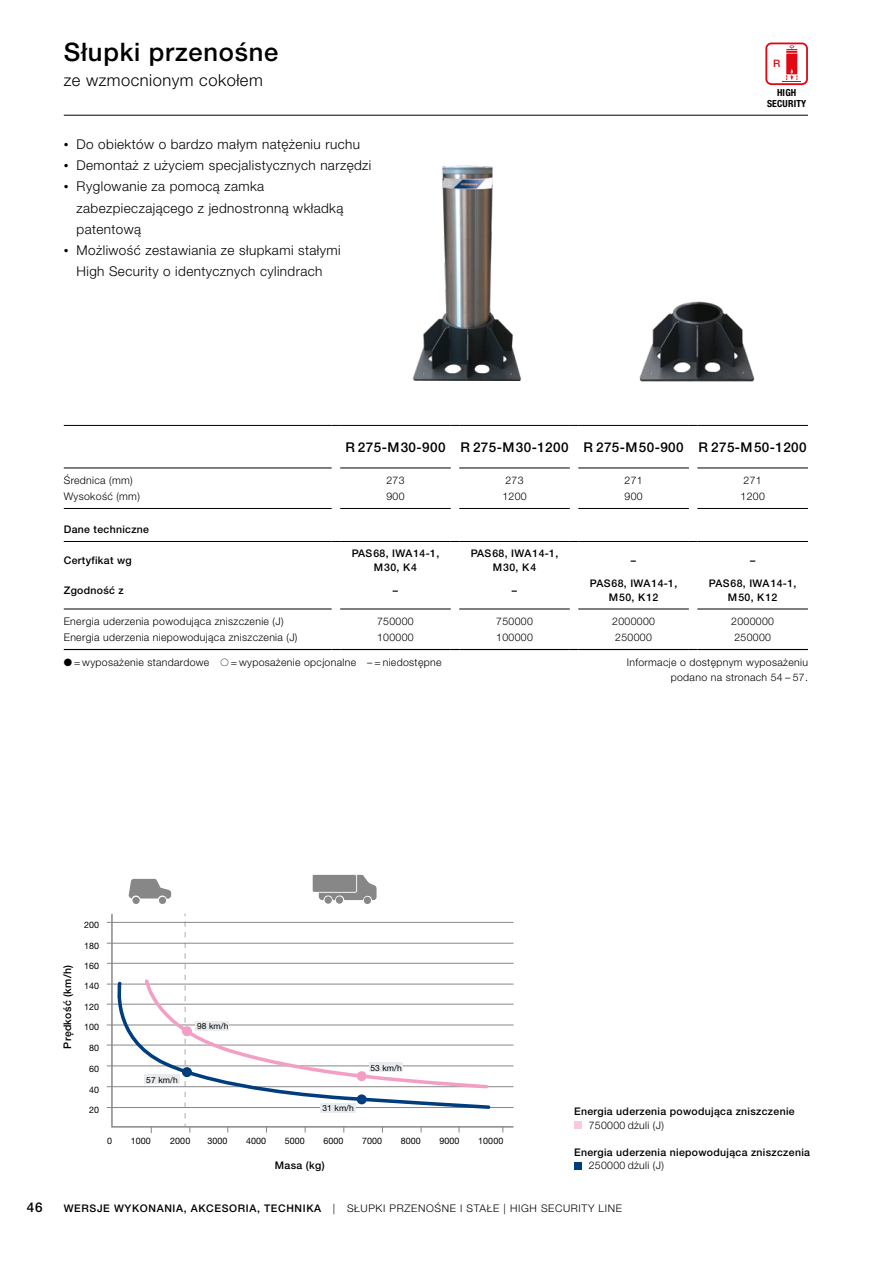
<style>
.page{position:relative;width:893px;height:1263px;background:#fff}
.page>*{position:absolute;margin:0;border:0;box-sizing:border-box;transform-origin:0 0}
.t1{font:500 25.5px "Hoermann Helvetica Neue";letter-spacing:.03em;color:#000}
.t2{font:300 16.5px "Hoermann Helvetica Neue";letter-spacing:.03em;color:#000}
.t3{font:300 13.5px/21.3px "Hoermann Helvetica Neue";letter-spacing:.03em;color:#000}
.t4{font:500 13.5px "Hoermann Helvetica Neue";letter-spacing:.03em;color:#000}
.t5{font:300 10.5px/15px "Hoermann Helvetica Neue";letter-spacing:.03em;color:#000;text-align:right}
.t6{font:500 10.5px/13.5px "Hoermann Helvetica Neue";letter-spacing:.03em;color:#000;text-align:center}
.t7{font:300 10.5px "Hoermann Helvetica Neue";letter-spacing:.06em;color:#000}
.t8{font:500 10.2px "Hoermann Helvetica Neue";color:#e30613}
.t9{font:700 condensed 9.75px/10.5px "Hoermann Helvetica Neue";letter-spacing:.02em;color:#000;text-align:center}
.t10{font:8.85px "Hoermann Helvetica Neue Rm";letter-spacing:.01em;color:#000}
.t11{font:8.4px "Hoermann Helvetica Neue Rm";letter-spacing:.01em;color:#000}
.s1{font-family:"Times New Roman";font-weight:400}
.s2{font-weight:500}
</style>
<div class="page">
<hr style="left:64px;top:508px;width:268px;height:1px;background:#000">
<hr style="left:340px;top:508px;width:111px;height:1px;background:#000">
<hr style="left:459px;top:508px;width:111px;height:1px;background:#000">
<hr style="left:578px;top:508px;width:111px;height:1px;background:#000">
<hr style="left:697px;top:508px;width:111px;height:1px;background:#000">
<hr style="left:64px;top:468px;width:268px;height:1px;background:#000">
<hr style="left:340px;top:468px;width:111px;height:1px;background:#000">
<hr style="left:459px;top:468px;width:111px;height:1px;background:#000">
<hr style="left:578px;top:468px;width:111px;height:1px;background:#000">
<hr style="left:697px;top:468px;width:111px;height:1px;background:#000">
<hr style="left:64px;top:425px;width:268px;height:1px;background:#000">
<hr style="left:340px;top:425px;width:111px;height:1px;background:#000">
<hr style="left:459px;top:425px;width:111px;height:1px;background:#000">
<hr style="left:578px;top:425px;width:111px;height:1px;background:#000">
<hr style="left:697px;top:425px;width:111px;height:1px;background:#000">
<hr style="left:64px;top:541px;width:268px;height:1px;background:#000">
<hr style="left:340px;top:541px;width:111px;height:1px;background:#000">
<hr style="left:459px;top:541px;width:111px;height:1px;background:#000">
<hr style="left:578px;top:541px;width:111px;height:1px;background:#000">
<hr style="left:697px;top:541px;width:111px;height:1px;background:#000">
<hr style="left:64px;top:649px;width:268px;height:1px;background:#000">
<hr style="left:340px;top:649px;width:111px;height:1px;background:#000">
<hr style="left:459px;top:649px;width:111px;height:1px;background:#000">
<hr style="left:578px;top:649px;width:111px;height:1px;background:#000">
<hr style="left:697px;top:649px;width:111px;height:1px;background:#000">
<hr style="left:64px;top:609px;width:268px;height:1px;background:#000">
<hr style="left:340px;top:609px;width:111px;height:1px;background:#000">
<hr style="left:459px;top:609px;width:111px;height:1px;background:#000">
<hr style="left:578px;top:609px;width:111px;height:1px;background:#000">
<hr style="left:697px;top:609px;width:111px;height:1px;background:#000">
<img style="left:413px;top:165px;width:108px;height:216px">
<img style="left:639px;top:301px;width:116px;height:81px">
<div style="left:132px;top:897px;width:8px;height:7px;background:#878787;border-radius:50%"></div>
<div style="left:159px;top:897px;width:7px;height:7px;background:#878787;border-radius:50%"></div>
<svg style="left:129px;top:879px;width:42px;height:20px"></svg>
<div style="left:325px;top:896px;width:7px;height:8px;background:#878787;border-radius:50%"></div>
<div style="left:336px;top:896px;width:7px;height:8px;background:#878787;border-radius:50%"></div>
<div style="left:364px;top:897px;width:7px;height:7px;background:#878787;border-radius:50%"></div>
<svg style="left:313px;top:875px;width:64px;height:25px;background:#999"></svg>
<hr style="left:107px;top:1107px;width:406px;height:1px;background:#878787">
<hr style="left:107px;top:1086px;width:406px;height:1px;background:#878787">
<hr style="left:107px;top:1065px;width:406px;height:1px;background:#878787">
<hr style="left:107px;top:1045px;width:406px;height:1px;background:#878787">
<hr style="left:107px;top:1024px;width:406px;height:1px;background:#878787">
<hr style="left:107px;top:1004px;width:406px;height:1px;background:#878787">
<hr style="left:107px;top:984px;width:406px;height:1px;background:#878787">
<hr style="left:107px;top:963px;width:406px;height:1px;background:#878787">
<hr style="left:107px;top:943px;width:406px;height:1px;background:#878787">
<hr style="left:107px;top:922px;width:406px;height:1px;background:#878787">
<svg style="left:110px;top:913px;width:403px;height:215px"></svg>
<svg style="left:111px;top:980px;width:381px;height:131px"></svg>
<svg style="left:143px;top:913px;width:347px;height:220px"></svg>
<div style="left:182px;top:1026px;width:10px;height:10px;background:#f39fc5;border-radius:50%"></div>
<div style="left:357px;top:1071px;width:10px;height:10px;background:#f39fc5;border-radius:50%"></div>
<div style="left:574px;top:1121px;width:8px;height:8px;background:#f8c9df"></div>
<div style="left:574px;top:1161px;width:8px;height:8px;background:#003d7c"></div>
<div style="left:765px;top:43px;width:43px;height:42px;border:2px solid #e30613;border-radius:5px"></div>
<svg style="left:782px;top:45px;width:19px;height:37px"></svg>
<hr style="left:64px;top:115px;width:744px;height:1px;background:#000">
<h1 class="t1" style="left:64px;top:34px;width:216px">Słupki przenośne</h1>
<h2 class="t2" style="left:64px;top:69px;width:200px">ze wzmocnionym cokołem</h2>
<p class="t3" style="left:64px;top:132px;width:298px"><span class="s1">•</span> Do obiektów o bardzo małym natężeniu ruchu</p>
<p class="t3" style="left:64px;top:154px;width:309px"><span class="s1">•</span> Demontaż z użyciem specjalistycznych narzędzi</p>
<p class="t3" style="left:77px;top:175px;width:268px;text-indent:-13px"><span class="s1">•</span> Ryglowanie za pomocą zamka zabezpieczającego z jednostronną wkładką patentową</p>
<p class="t3" style="left:64px;top:239px;width:278px;text-align:center"><span class="s1">•</span> Możliwość zestawiania ze słupkami stałymi<br>High Security o identycznych cylindrach</p>
<p class="t8" style="left:773px;top:57px;width:9px">R</p>
<p class="t9" style="left:767px;top:87px;width:41px">HIGH<br>SECURITY</p>
<p class="t4" style="left:345px;top:437px;width:463px">R 275‑M30‑900 R 275-M30-1200 R 275-M50-900 R 275-M50-1200</p>
<p class="t5" style="left:64px;top:472px;width:70px">Średnica (mm)</p>
<p class="t5" style="left:386px;top:472px;width:20px">273</p>
<p class="t5" style="left:505px;top:472px;width:20px">273</p>
<p class="t5" style="left:624px;top:472px;width:20px">271</p>
<p class="t5" style="left:744px;top:472px;width:20px">271</p>
<p class="t5" style="left:64px;top:488px;width:78px">Wysokość (mm)</p>
<p class="t5" style="left:386px;top:488px;width:20px">900</p>
<p class="t5" style="left:502px;top:488px;width:26px">1200</p>
<p class="t5" style="left:624px;top:488px;width:20px">900</p>
<p class="t5" style="left:740px;top:488px;width:26px">1200</p>
<p class="t6" style="left:64px;top:522px;width:87px">Dane techniczne</p>
<p class="t6" style="left:64px;top:553px;width:69px">Certyfikat wg</p>
<p class="t6" style="left:352px;top:546px;width:89px">PAS68, IWA14-1,<br>M30, K4</p>
<p class="t6" style="left:471px;top:546px;width:89px">PAS68, IWA14-1,<br>M30, K4</p>
<p class="t6" style="left:631px;top:553px;width:7px">–</p>
<p class="t6" style="left:750px;top:553px;width:7px">–</p>
<p class="t6" style="left:64px;top:583px;width:62px">Zgodność z</p>
<p class="t6" style="left:393px;top:583px;width:7px">–</p>
<p class="t6" style="left:512px;top:583px;width:7px">–</p>
<p class="t6" style="left:590px;top:576px;width:89px">PAS68, IWA14-1,<br>M50, K12</p>
<p class="t6" style="left:709px;top:576px;width:89px">PAS68, IWA14-1,<br>M50, K12</p>
<p class="t5" style="left:64px;top:613px;width:221px">Energia uderzenia powodująca zniszczenie (J)</p>
<p class="t5" style="left:377px;top:613px;width:38px">750000</p>
<p class="t5" style="left:496px;top:613px;width:38px">750000</p>
<p class="t5" style="left:612px;top:613px;width:44px">2000000</p>
<p class="t5" style="left:731px;top:613px;width:44px">2000000</p>
<p class="t5" style="left:64px;top:629px;width:235px">Energia uderzenia niepowodująca zniszczenia (J)</p>
<p class="t5" style="left:377px;top:629px;width:38px">100000</p>
<p class="t5" style="left:496px;top:629px;width:38px">100000</p>
<p class="t5" style="left:615px;top:629px;width:38px">250000</p>
<p class="t5" style="left:734px;top:629px;width:38px">250000</p>
<p class="t5" style="left:64px;top:654px;width:379px">● = wyposażenie standardowe ○ = wyposażenie opcjonalne – = niedostępne</p>
<p class="t5" style="left:627px;top:654px;width:183px">Informacje o dostępnym wyposażeniu podano na stronach 54 – 57.</p>
<p class="t6" style="left:60px;top:1048px;width:85px;rotate:-90deg">Prędkość (km/h)</p>
<p class="t10" style="left:84px;top:919px;width:17px">200</p>
<p class="t10" style="left:84px;top:940px;width:17px">180</p>
<p class="t10" style="left:84px;top:960px;width:17px">160</p>
<p class="t10" style="left:84px;top:980px;width:17px">140</p>
<p class="t10" style="left:84px;top:1001px;width:17px">120</p>
<p class="t10" style="left:84px;top:1021px;width:17px">100</p>
<p class="t10" style="left:89px;top:1041px;width:12px">80</p>
<p class="t10" style="left:89px;top:1062px;width:12px">60</p>
<p class="t10" style="left:89px;top:1083px;width:12px">40</p>
<p class="t10" style="left:89px;top:1104px;width:12px">20</p>
<p class="t11" style="left:146px;top:1073px;width:33px">57 km/h</p>
<p class="t11" style="left:197px;top:1020px;width:33px">98 km/h</p>
<p class="t11" style="left:322px;top:1102px;width:33px">31 km/h</p>
<p class="t11" style="left:370px;top:1061px;width:33px">53 km/h</p>
<p class="t10" style="left:107px;top:1134px;width:6px">0</p>
<p class="t10" style="left:131px;top:1134px;width:22px">1000</p>
<p class="t10" style="left:170px;top:1134px;width:22px">2000</p>
<p class="t10" style="left:207px;top:1134px;width:22px">3000</p>
<p class="t10" style="left:246px;top:1134px;width:22px">4000</p>
<p class="t10" style="left:285px;top:1134px;width:22px">5000</p>
<p class="t10" style="left:323px;top:1134px;width:22px">6000</p>
<p class="t10" style="left:362px;top:1134px;width:22px">7000</p>
<p class="t10" style="left:401px;top:1134px;width:22px">8000</p>
<p class="t10" style="left:439px;top:1134px;width:22px">9000</p>
<p class="t10" style="left:478px;top:1134px;width:27px">10000</p>
<p class="t6" style="left:275px;top:1158px;width:51px">Masa (kg)</p>
<p class="t6" style="left:574px;top:1104px;width:222px">Energia uderzenia powodująca zniszczenie</p>
<p class="t5" style="left:589px;top:1117px;width:77px">750000 dżuli (J)</p>
<p class="t6" style="left:574px;top:1145px;width:237px">Energia uderzenia niepowodująca zniszczenia</p>
<p class="t5" style="left:589px;top:1157px;width:77px">250000 dżuli (J)</p>
<p class="t4" style="left:27px;top:1198px;width:17px">46</p>
<p class="t7" style="left:64px;top:1201px;width:560px"><span class="s2">WERSJE WYKONANIA, AKCESORIA, TECHNIKA</span> | SŁUPKI PRZENOŚNE I STAŁE | HIGH SECURITY LINE</p>
</div>
